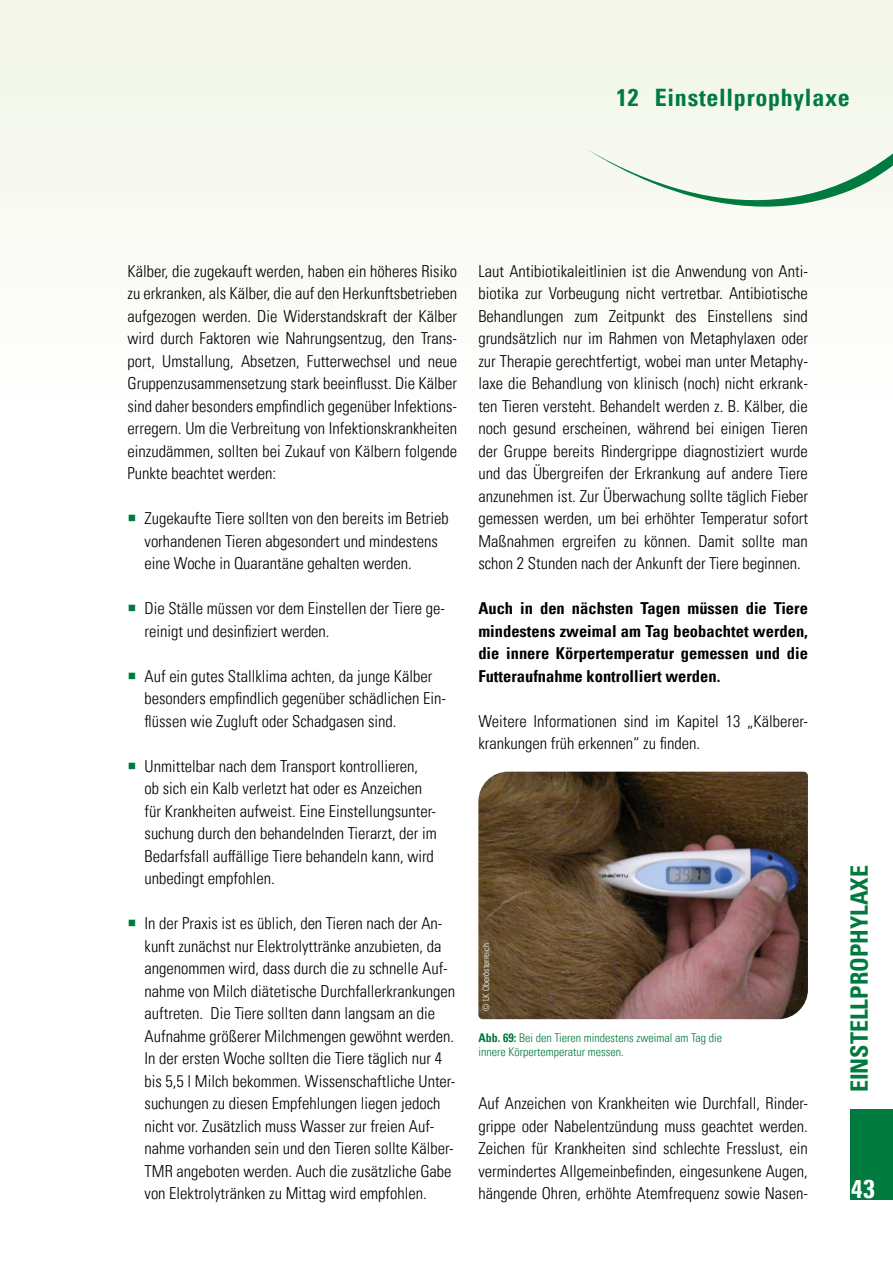
<style>
.page{position:relative;width:893px;height:1263px;background:#fff}
.page>*{position:absolute;margin:0;border:0;box-sizing:border-box;transform-origin:0 0}
.t1{font:700 condensed 25.5px "Univers LT Pro";color:#fff}
.t2{font:700 condensed 24px "Univers LT Pro";letter-spacing:.03em;color:#007a3e}
.t3{font:700 condensed 24px "Univers LT Pro";color:#007a3e}
.t4{font:300 condensed 16.5px/22.5px "Univers LT Pro";color:#000}
.t5{font:700 condensed 16.5px/22.5px "Univers LT Pro";color:#000;text-align:justify}
.t6{font:300 condensed 12px/14.4px "Univers LT Pro";color:#007a3e}
.t7{font:300 condensed 9px "Univers LT Pro";color:#fff}
.s1{font-weight:700}
</style>
<div class="page">
<div style="left:0;top:0;width:893px;height:476px;background:linear-gradient(to right,#f9faf4,#f9fbf5)"></div>
<div style="left:850px;top:1109px;width:43px;height:90px;background:#007a3e"></div>
<svg style="left:585px;top:144px;width:308px;height:64px"></svg>
<img style="left:478px;top:772px;width:330px;height:247px">
<h2 class="t2" style="left:617px;top:83px;width:235px">12 Einstellprophylaxe</h2>
<p class="t4" style="left:128px;top:259px;width:331px;text-align:justify">Kälber, die zugekauft werden, haben ein höheres Risiko zu erkranken, als Kälber, die auf den Herkunftsbetrieben aufgezogen werden. Die Widerstandskraft der Kälber wird durch Faktoren wie Nahrungsentzug, den Trans&shy;port, Umstallung, Absetzen, Futterwechsel und neue Gruppenzusammensetzung stark beeinflusst. Die Kälber sind daher besonders empfindlich gegenüber Infektions&shy;erregern. Um die Verbreitung von Infektionskrankheiten einzudämmen, sollten bei Zukauf von Kälbern folgende Punkte beachtet werden:</p>
<p class="t4" style="left:145px;top:506px;width:306px">Zugekaufte Tiere sollten von den bereits im Betrieb vorhandenen Tieren abgesondert und mindestens eine Woche in Quarantäne gehalten werden.</p>
<p class="t4" style="left:145px;top:596px;width:302px">Die Ställe müssen vor dem Einstellen der Tiere ge&shy;reinigt und desinfiziert werden.</p>
<p class="t4" style="left:145px;top:664px;width:303px">Auf ein gutes Stallklima achten, da junge Kälber besonders empfindlich gegenüber schädlichen Ein&shy;flüssen wie Zugluft oder Schadgasen sind.</p>
<p class="t4" style="left:145px;top:754px;width:294px">Unmittelbar nach dem Transport kontrollieren, ob sich ein Kalb verletzt hat oder es Anzeichen für Krankheiten aufweist. Eine Einstellungsunter&shy;suchung durch den behandelnden Tierarzt, der im Bedarfsfall auffällige Tiere behandeln kann, wird unbedingt empfohlen.</p>
<p class="t4" style="left:145px;top:911px;width:312px">In der Praxis ist es üblich, den Tieren nach der An&shy;kunft zunächst nur Elektrolyttränke anzubieten, da angenommen wird, dass durch die zu schnelle Auf&shy;nahme von Milch diätetische Durchfallerkrankungen auftreten. Die Tiere sollten dann langsam an die Aufnahme größerer Milchmengen gewöhnt werden.<br>In der ersten Woche sollten die Tiere täglich nur 4 bis 5,5 l Milch bekommen. Wissenschaftliche Unter&shy;suchungen zu diesen Empfehlungen liegen jedoch nicht vor. Zusätzlich muss Wasser zur freien Auf&shy;nahme vorhanden sein und den Tieren sollte Kälber-TMR angeboten werden. Auch die zusätzliche Gabe von Elektrolytränken zu Mittag wird empfohlen.</p>
<p class="t4" style="left:478px;top:259px;width:331px;text-align:justify">Laut Antibiotikaleitlinien ist die Anwendung von Anti&shy;biotika zur Vorbeugung nicht vertretbar. Antibiotische Behandlungen zum Zeitpunkt des Einstellens sind grundsätzlich nur im Rahmen von Metaphylaxen oder zur Therapie gerechtfertigt, wobei man unter Metaphy&shy;laxe die Behandlung von klinisch (noch) nicht erkrank&shy;ten Tieren versteht. Behandelt werden z. B. Kälber, die noch gesund erscheinen, während bei einigen Tieren der Gruppe bereits Rindergrippe diagnostiziert wurde und das Übergreifen der Erkrankung auf andere Tiere anzunehmen ist. Zur Überwachung sollte täglich Fieber gemessen werden, um bei erhöhter Temperatur sofort Maßnahmen ergreifen zu können. Damit sollte man schon 2 Stunden nach der Ankunft der Tiere beginnen.</p>
<p class="t5" style="left:478px;top:597px;width:331px">Auch in den nächsten Tagen müssen die Tiere mindestens zweimal am Tag beobachtet werden, die innere Körpertemperatur gemessen und die Futteraufnahme kontrolliert werden.</p>
<p class="t4" style="left:478px;top:709px;width:331px">Weitere Informationen sind im Kapitel 13 „Kälberer&shy;krankungen früh erkennen“ zu finden.</p>
<p class="t7" style="left:480px;top:1011px;width:69px;rotate:-90deg">© LK Oberösterreich</p>
<p class="t6" style="left:478px;top:1029px;width:245px"><span class="s1">Abb. 69:</span> Bei den Tieren mindestens zweimal am Tag die innere Körpertemperatur messen.</p>
<p class="t4" style="left:478px;top:1091px;width:331px;text-align:justify">Auf Anzeichen von Krankheiten wie Durchfall, Rinder&shy;grippe oder Nabelentzündung muss geachtet werden.<br>Zeichen für Krankheiten sind schlechte Fresslust, ein vermindertes Allgemeinbefinden, eingesunkene Augen, hängende Ohren, erhöhte Atemfrequenz sowie Nasen-</p>
<h2 class="t3" style="left:845px;top:1092px;width:228px;rotate:-90deg">EINSTELLPROPHYLAXE</h2>
<h1 class="t1" style="left:851px;top:1173px;width:25px">43</h1>
</div>
